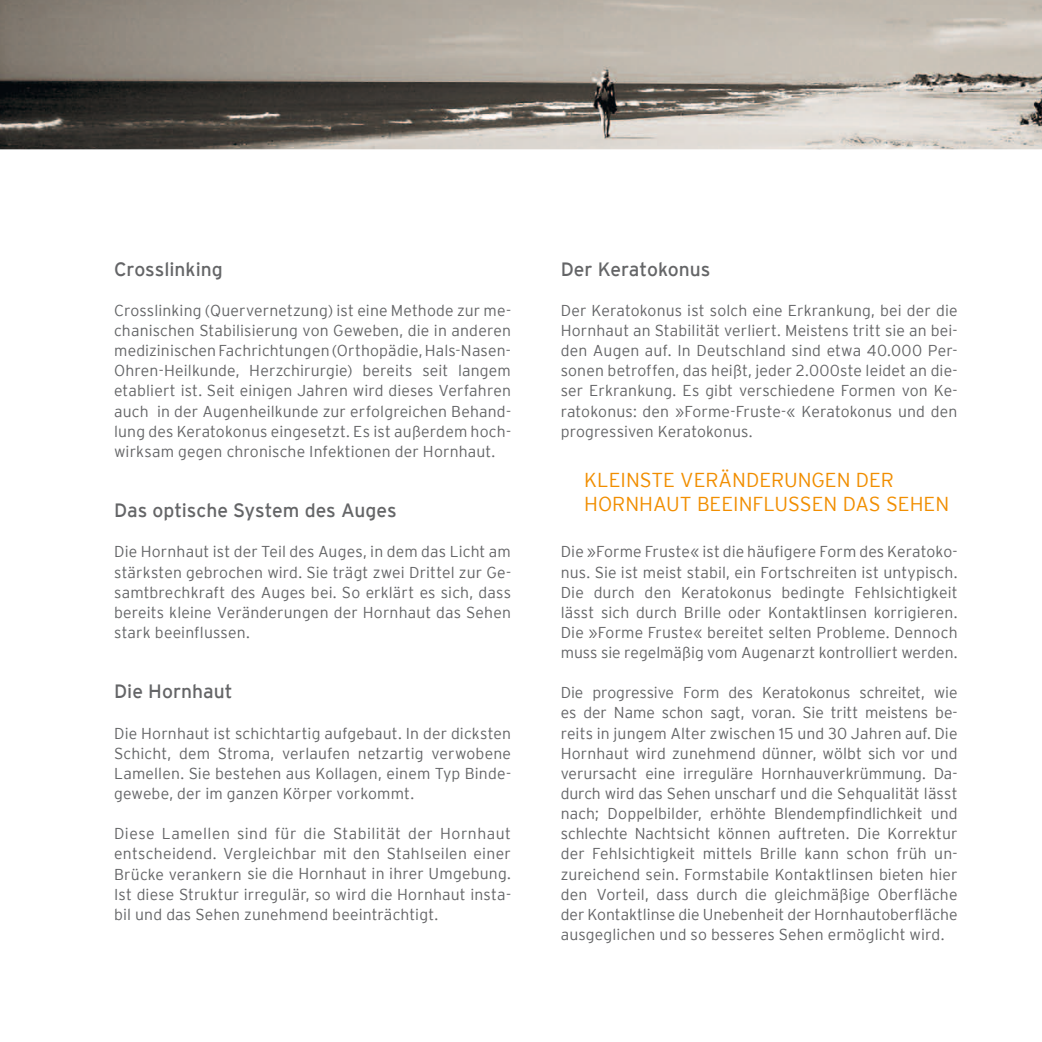
<style>
.page{position:relative;width:1042px;height:1042px;background:#fff}
.page>*{position:absolute;margin:0;border:0;box-sizing:border-box;transform-origin:0 0}
.t1{font:300 20.12px/24.2px "Interstate";color:#f18e00}
.t2{font:19.25px "Interstate";color:#646567}
.t3{font:300 15.75px/20.1px "Interstate";letter-spacing:.01em;color:#646567;text-align:justify}
</style>
<div class="page">
<img style="left:0;top:0;width:1042px;height:149px">
<p class="t2" style="left:114px;top:258px;width:110px">Crosslinking</p>
<p class="t3" style="left:114px;top:300px;width:398px">Crosslinking (Quervernetzung) ist eine Methode zur me&shy;chanischen Stabilisierung von Geweben, die in anderen medizinischen Fachrichtungen (Orthopädie, Hals-Nasen-Ohren-Heilkunde, Herzchirurgie) bereits seit langem etabliert ist. Seit einigen Jahren wird dieses Verfahren auch in der Augenheilkunde zur erfolgreichen Behand&shy;lung des Keratokonus eingesetzt. Es ist außerdem hoch&shy;wirksam gegen chronische Infektionen der Hornhaut.</p>
<p class="t2" style="left:114px;top:499px;width:284px">Das optische System des Auges</p>
<p class="t3" style="left:114px;top:542px;width:398px">Die Hornhaut ist der Teil des Auges, in dem das Licht am stärksten gebrochen wird. Sie trägt zwei Drittel zur Ge&shy;samtbrechkraft des Auges bei. So erklärt es sich, dass bereits kleine Veränderungen der Hornhaut das Sehen stark beeinflussen.</p>
<p class="t2" style="left:114px;top:681px;width:120px">Die Hornhaut</p>
<p class="t3" style="left:114px;top:723px;width:398px">Die Hornhaut ist schichtartig aufgebaut. In der dicksten Schicht, dem Stroma, verlaufen netzartig verwobene Lamellen. Sie bestehen aus Kollagen, einem Typ Binde&shy;gewebe, der im ganzen Körper vorkommt.</p>
<p class="t3" style="left:114px;top:823px;width:398px">Diese Lamellen sind für die Stabilität der Hornhaut entscheidend. Vergleichbar mit den Stahlseilen einer Brücke verankern sie die Hornhaut in ihrer Umgebung.<br>Ist diese Struktur irregulär, so wird die Hornhaut insta&shy;bil und das Sehen zunehmend beeinträchtigt.</p>
<p class="t2" style="left:561px;top:258px;width:151px">Der Keratokonus</p>
<p class="t3" style="left:561px;top:300px;width:398px">Der Keratokonus ist solch eine Erkrankung, bei der die Hornhaut an Stabilität verliert. Meistens tritt sie an bei&shy;den Augen auf. In Deutschland sind etwa 40.000 Per&shy;sonen betroffen, das heißt, jeder 2.000ste leidet an die&shy;ser Erkrankung. Es gibt verschiedene Formen von Ke&shy;ratokonus: den »Forme-Fruste-« Keratokonus und den progressiven Keratokonus.</p>
<p class="t1" style="left:584px;top:467px;width:366px">KLEINSTE VERÄNDERUNGEN DER<br>HORNHAUT BEEINFLUSSEN DAS SEHEN</p>
<p class="t3" style="left:561px;top:542px;width:398px">Die »Forme Fruste« ist die häufigere Form des Keratoko&shy;nus. Sie ist meist stabil, ein Fortschreiten ist untypisch.<br>Die durch den Keratokonus bedingte Fehlsichtigkeit lässt sich durch Brille oder Kontaktlinsen korrigieren.<br>Die »Forme Fruste« bereitet selten Probleme. Dennoch muss sie regelmäßig vom Augenarzt kontrolliert werden.</p>
<p class="t3" style="left:561px;top:682px;width:398px">Die progressive Form des Keratokonus schreitet, wie es der Name schon sagt, voran. Sie tritt meistens be&shy;reits in jungem Alter zwischen 15 und 30 Jahren auf. Die Hornhaut wird zunehmend dünner, wölbt sich vor und verursacht eine irreguläre Hornhauverkrümmung. Da&shy;durch wird das Sehen unscharf und die Sehqualität lässt nach; Doppelbilder, erhöhte Blendempfindlichkeit und schlechte Nachtsicht können auftreten. Die Korrektur der Fehlsichtigkeit mittels Brille kann schon früh un&shy;zureichend sein. Formstabile Kontaktlinsen bieten hier den Vorteil, dass durch die gleichmäßige Oberfläche der Kontaktlinse die Unebenheit der Hornhautoberfläche ausgeglichen und so besseres Sehen ermöglicht wird.</p>
</div>
